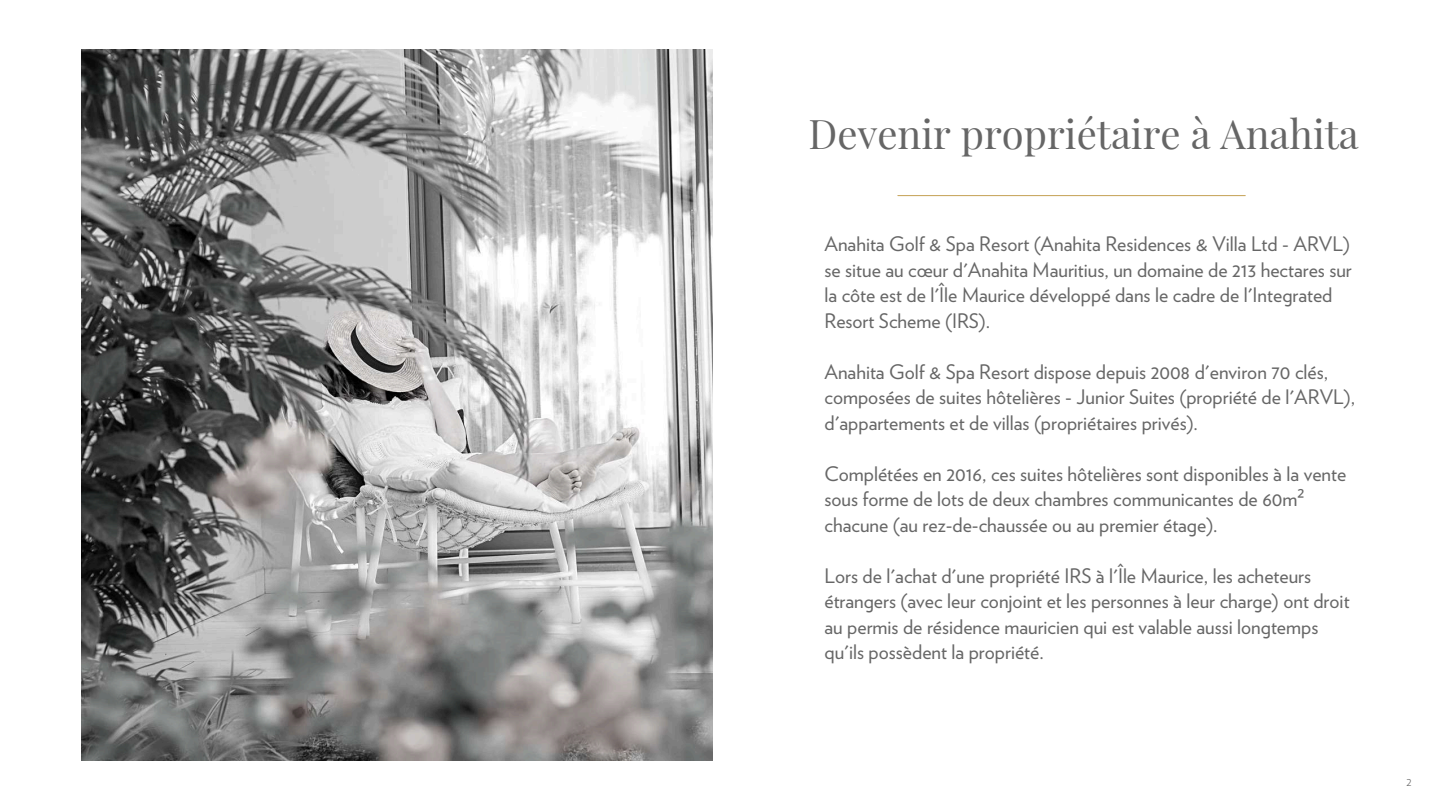
<style>
.page{position:relative;width:1440px;height:810px;background:#fff}
.page>*{position:absolute;margin:0;border:0;box-sizing:border-box;transform-origin:0 0}
.t1{font:40px "Playfair Display";color:#666}
.t2{font:20px/25.5px "Verlag";color:#666}
.t3{font:300 12px "Verlag";color:#666}
.s1{font-family:"Noto Sans"}
</style>
<div class="page">
<hr style="left:898px;top:195px;width:347px;height:1px;background:#c4a053">
<img style="left:81px;top:49px;width:631px;height:711px">
<h1 class="t1" style="left:809px;top:106px;width:552px">Devenir propriétaire à Anahita</h1>
<p class="t2" style="left:824px;top:232px;width:529px">Anahita Golf &amp; Spa Resort (Anahita Residences &amp; Villa Ltd - ARVL) se situe au cœur d'Anahita Mauritius, un domaine de 213 hectares sur la côte est de l'Île Maurice développé dans le cadre de l'Integrated Resort Scheme (IRS).</p>
<p class="t2" style="left:824px;top:360px;width:532px">Anahita Golf &amp; Spa Resort dispose depuis 2008 d'environ 70 clés, composées de suites hôtelières - Junior Suites (propriété de l'ARVL), d'appartements et de villas (propriétaires privés).</p>
<p class="t2" style="left:824px;top:462px;width:523px">Complétées en 2016, ces suites hôtelières sont disponibles à la vente sous forme de lots de deux chambres communicantes de 60m<span class="s1">² </span>chacune (au rez-de-chaussée ou au premier étage).</p>
<p class="t2" style="left:824px;top:564px;width:527px">Lors de l'achat d'une propriété IRS à l'Île Maurice, les acheteurs étrangers (avec leur conjoint et les personnes à leur charge) ont droit au permis de résidence mauricien qui est valable aussi longtemps qu'ils possèdent la propriété.</p>
<p class="t3" style="left:1406px;top:777px;width:7px">2</p>
</div>
